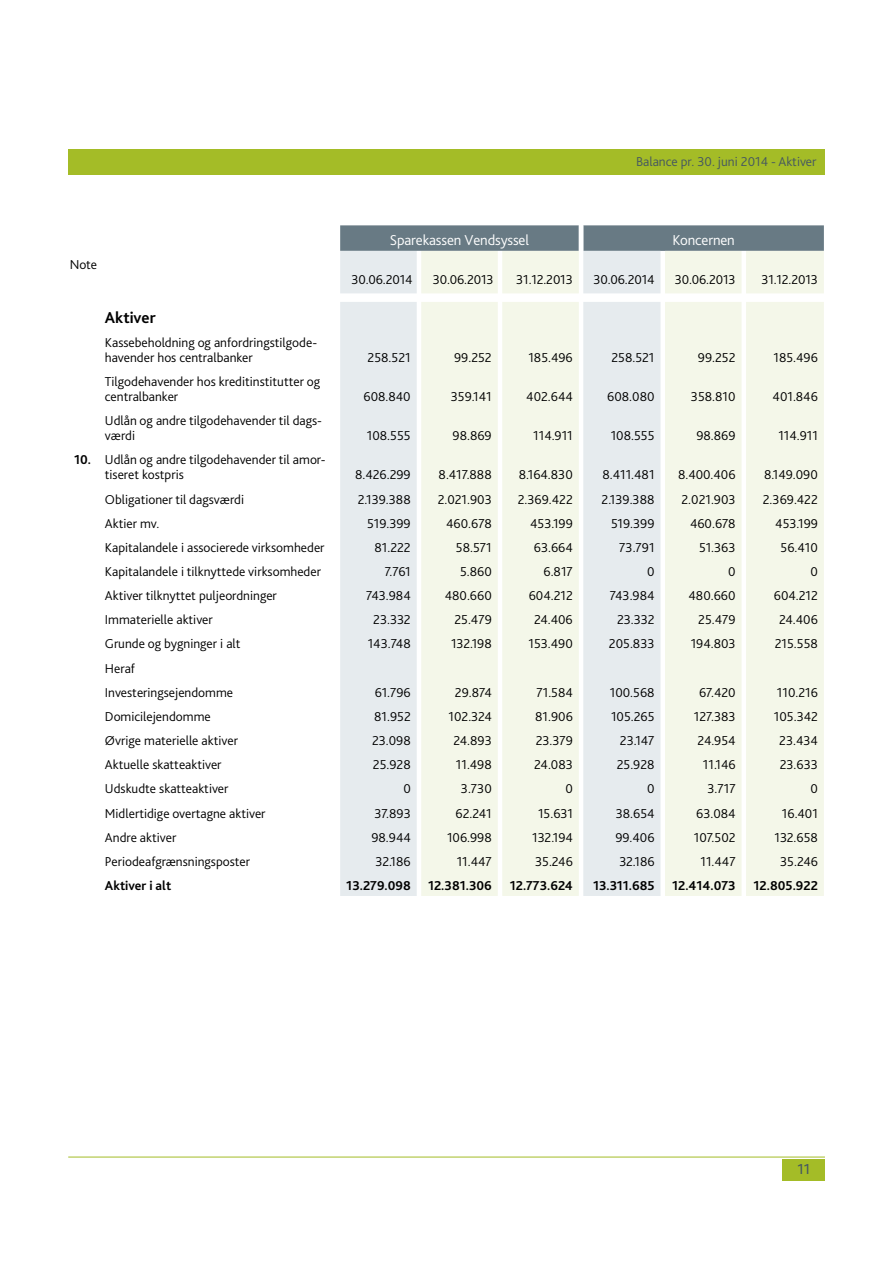
<style>
.page{position:relative;width:893px;height:1263px;background:#fff}
.page>*{position:absolute;margin:0;border:0;box-sizing:border-box;transform-origin:0 0}
.t1{font:700 16.5px "Bliss 2";color:#000}
.t2{font:300 15px "Bliss 2";letter-spacing:-.01em;color:#fff}
.t3{font:15px "Bliss 2";color:#455761}
.t4{font:300 13.5px/15px "Bliss 2";color:#000}
.t5{font:700 13.5px "Bliss 2";color:#000}
.t6{font:300 13.5px "Bliss 2";color:#455761}
.s1{font-weight:700}
</style>
<div class="page">
<div style="left:782px;top:1159px;width:43px;height:21px;background:#a4bc27"></div>
<hr style="left:68px;top:1157px;width:757px;height:1px;background:#a4bc27">
<div style="left:68px;top:149px;width:757px;height:25px;background:#a4bc27"></div>
<svg style="left:746px;top:225px;width:78px;height:26px;background:#6b7d86"></svg>
<svg style="left:340px;top:225px;width:406px;height:26px;background:#6d7e88"></svg>
<div style="left:340px;top:251px;width:77px;height:645px;background:#e6ebee"></div>
<svg style="left:421px;top:251px;width:403px;height:645px;background:#f1f5eb"></svg>
<p class="t6" style="left:636px;top:153px;width:182px">Balance pr. 30. juni 2014 - Aktiver</p>
<p class="t4" style="left:70px;top:257px;width:29px">Note</p>
<p class="t1" style="left:105px;top:307px;width:52px">Aktiver</p>
<p class="t4" style="left:105px;top:335px;width:214px">Kassebeholdning og anfordringstilgode&shy;havender hos centralbanker</p>
<p class="t4" style="left:105px;top:374px;width:217px">Tilgodehavender hos kreditinstitutter og centralbanker</p>
<p class="t4" style="left:105px;top:413px;width:219px">Udlån og andre tilgodehavender til dags&shy;værdi</p>
<p class="t4" style="left:105px;top:452px;width:222px;text-indent:-31px"><span class="s1">10.</span> Udlån og andre tilgodehavender til amor&shy;tiseret kostpris</p>
<p class="t2" style="left:390px;top:231px;width:141px">Sparekassen Vendsyssel</p>
<p class="t2" style="left:672px;top:231px;width:64px">Koncernen</p>
<p class="t4" style="left:351px;top:272px;width:63px">30.06.2014</p>
<p class="t4" style="left:433px;top:272px;width:62px">30.06.2013</p>
<p class="t4" style="left:516px;top:272px;width:58px">31.12.2013</p>
<p class="t4" style="left:593px;top:272px;width:63px">30.06.2014</p>
<p class="t4" style="left:675px;top:272px;width:62px">30.06.2013</p>
<p class="t4" style="left:761px;top:272px;width:58px">31.12.2013</p>
<p class="t4" style="left:368px;top:350px;width:45px">258.521</p>
<p class="t4" style="left:454px;top:350px;width:39px">99.252</p>
<p class="t4" style="left:528px;top:350px;width:46px">185.496</p>
<p class="t4" style="left:611px;top:350px;width:45px">258.521</p>
<p class="t4" style="left:698px;top:350px;width:39px">99.252</p>
<p class="t4" style="left:773px;top:350px;width:46px">185.496</p>
<p class="t4" style="left:363px;top:389px;width:49px">608.840</p>
<p class="t4" style="left:451px;top:389px;width:43px">359.141</p>
<p class="t4" style="left:526px;top:389px;width:48px">402.644</p>
<p class="t4" style="left:607px;top:389px;width:49px">608.080</p>
<p class="t4" style="left:691px;top:389px;width:46px">358.810</p>
<p class="t4" style="left:773px;top:389px;width:47px">401.846</p>
<p class="t4" style="left:367px;top:428px;width:45px">108.555</p>
<p class="t4" style="left:453px;top:428px;width:41px">98.869</p>
<p class="t4" style="left:533px;top:428px;width:41px">114.911</p>
<p class="t4" style="left:611px;top:428px;width:45px">108.555</p>
<p class="t4" style="left:696px;top:428px;width:41px">98.869</p>
<p class="t4" style="left:778px;top:428px;width:41px">114.911</p>
<p class="t4" style="left:355px;top:467px;width:57px">8.426.299</p>
<p class="t4" style="left:439px;top:467px;width:55px">8.417.888</p>
<p class="t4" style="left:519px;top:467px;width:55px">8.164.830</p>
<p class="t4" style="left:602px;top:467px;width:54px">8.411.481</p>
<p class="t4" style="left:678px;top:467px;width:59px">8.400.406</p>
<p class="t4" style="left:764px;top:467px;width:55px">8.149.090</p>
<p class="t4" style="left:105px;top:491px;width:141px">Obligationer til dagsværdi</p>
<p class="t4" style="left:358px;top:491px;width:54px">2.139.388</p>
<p class="t4" style="left:438px;top:491px;width:56px">2.021.903</p>
<p class="t4" style="left:518px;top:491px;width:57px">2.369.422</p>
<p class="t4" style="left:602px;top:491px;width:54px">2.139.388</p>
<p class="t4" style="left:681px;top:491px;width:56px">2.021.903</p>
<p class="t4" style="left:763px;top:491px;width:57px">2.369.422</p>
<p class="t4" style="left:105px;top:515px;width:56px">Aktier mv.</p>
<p class="t4" style="left:367px;top:515px;width:45px">519.399</p>
<p class="t4" style="left:446px;top:515px;width:47px">460.678</p>
<p class="t4" style="left:530px;top:515px;width:44px">453.199</p>
<p class="t4" style="left:611px;top:515px;width:45px">519.399</p>
<p class="t4" style="left:690px;top:515px;width:47px">460.678</p>
<p class="t4" style="left:775px;top:515px;width:44px">453.199</p>
<p class="t4" style="left:105px;top:539px;width:221px">Kapitalandele i associerede virksomheder</p>
<p class="t4" style="left:374px;top:539px;width:38px">81.222</p>
<p class="t4" style="left:456px;top:539px;width:37px">58.571</p>
<p class="t4" style="left:534px;top:539px;width:41px">63.664</p>
<p class="t4" style="left:619px;top:539px;width:37px">73.791</p>
<p class="t4" style="left:699px;top:539px;width:38px">51.363</p>
<p class="t4" style="left:781px;top:539px;width:39px">56.410</p>
<p class="t4" style="left:105px;top:564px;width:218px">Kapitalandele i tilknyttede virksomheder</p>
<p class="t4" style="left:385px;top:564px;width:28px">7.761</p>
<p class="t4" style="left:460px;top:564px;width:33px">5.860</p>
<p class="t4" style="left:543px;top:564px;width:31px">6.817</p>
<p class="t4" style="left:647px;top:564px;width:9px">0</p>
<p class="t4" style="left:728px;top:564px;width:9px">0</p>
<p class="t4" style="left:810px;top:564px;width:9px">0</p>
<p class="t4" style="left:105px;top:588px;width:174px">Aktiver tilknyttet puljeordninger</p>
<p class="t4" style="left:366px;top:588px;width:46px">743.984</p>
<p class="t4" style="left:445px;top:588px;width:49px">480.660</p>
<p class="t4" style="left:529px;top:588px;width:46px">604.212</p>
<p class="t4" style="left:610px;top:588px;width:46px">743.984</p>
<p class="t4" style="left:689px;top:588px;width:49px">480.660</p>
<p class="t4" style="left:774px;top:588px;width:46px">604.212</p>
<p class="t4" style="left:105px;top:612px;width:109px">Immaterielle aktiver</p>
<p class="t4" style="left:373px;top:612px;width:39px">23.332</p>
<p class="t4" style="left:454px;top:612px;width:39px">25.479</p>
<p class="t4" style="left:534px;top:612px;width:40px">24.406</p>
<p class="t4" style="left:617px;top:612px;width:39px">23.332</p>
<p class="t4" style="left:698px;top:612px;width:39px">25.479</p>
<p class="t4" style="left:779px;top:612px;width:40px">24.406</p>
<p class="t4" style="left:105px;top:636px;width:137px">Grunde og bygninger i alt</p>
<p class="t4" style="left:368px;top:636px;width:45px">143.748</p>
<p class="t4" style="left:451px;top:636px;width:42px">132.198</p>
<p class="t4" style="left:528px;top:636px;width:46px">153.490</p>
<p class="t4" style="left:609px;top:636px;width:47px">205.833</p>
<p class="t4" style="left:691px;top:636px;width:46px">194.803</p>
<p class="t4" style="left:775px;top:636px;width:45px">215.558</p>
<p class="t4" style="left:105px;top:656px;width:130px;line-height:24.2px">Heraf<br>Investeringsejendomme</p>
<p class="t4" style="left:375px;top:684px;width:37px">61.796</p>
<p class="t4" style="left:455px;top:684px;width:38px">29.874</p>
<p class="t4" style="left:536px;top:684px;width:38px">71.584</p>
<p class="t4" style="left:610px;top:684px;width:46px">100.568</p>
<p class="t4" style="left:699px;top:684px;width:38px">67.420</p>
<p class="t4" style="left:777px;top:684px;width:42px">110.216</p>
<p class="t4" style="left:105px;top:709px;width:107px">Domicilejendomme</p>
<p class="t4" style="left:374px;top:709px;width:38px">81.952</p>
<p class="t4" style="left:449px;top:709px;width:45px">102.324</p>
<p class="t4" style="left:535px;top:709px;width:39px">81.906</p>
<p class="t4" style="left:611px;top:709px;width:45px">105.265</p>
<p class="t4" style="left:694px;top:709px;width:43px">127.383</p>
<p class="t4" style="left:774px;top:709px;width:46px">105.342</p>
<p class="t4" style="left:105px;top:733px;width:135px">Øvrige materielle aktiver</p>
<p class="t4" style="left:372px;top:733px;width:40px">23.098</p>
<p class="t4" style="left:454px;top:733px;width:40px">24.893</p>
<p class="t4" style="left:536px;top:733px;width:39px">23.379</p>
<p class="t4" style="left:620px;top:733px;width:36px">23.147</p>
<p class="t4" style="left:698px;top:733px;width:40px">24.954</p>
<p class="t4" style="left:779px;top:733px;width:40px">23.434</p>
<p class="t4" style="left:105px;top:757px;width:118px">Aktuelle skatteaktiver</p>
<p class="t4" style="left:373px;top:757px;width:39px">25.928</p>
<p class="t4" style="left:456px;top:757px;width:37px">11.498</p>
<p class="t4" style="left:534px;top:757px;width:40px">24.083</p>
<p class="t4" style="left:617px;top:757px;width:39px">25.928</p>
<p class="t4" style="left:703px;top:757px;width:34px">11.146</p>
<p class="t4" style="left:780px;top:757px;width:40px">23.633</p>
<p class="t4" style="left:105px;top:781px;width:125px">Udskudte skatteaktiver</p>
<p class="t4" style="left:403px;top:781px;width:9px">0</p>
<p class="t4" style="left:461px;top:781px;width:32px">3.730</p>
<p class="t4" style="left:565px;top:781px;width:9px">0</p>
<p class="t4" style="left:647px;top:781px;width:9px">0</p>
<p class="t4" style="left:707px;top:781px;width:30px">3.717</p>
<p class="t4" style="left:810px;top:781px;width:9px">0</p>
<p class="t4" style="left:105px;top:805px;width:162px">Midlertidige overtagne aktiver</p>
<p class="t4" style="left:375px;top:805px;width:38px">37.893</p>
<p class="t4" style="left:456px;top:805px;width:38px">62.241</p>
<p class="t4" style="left:538px;top:805px;width:36px">15.631</p>
<p class="t4" style="left:616px;top:805px;width:40px">38.654</p>
<p class="t4" style="left:696px;top:805px;width:41px">63.084</p>
<p class="t4" style="left:782px;top:805px;width:38px">16.401</p>
<p class="t4" style="left:105px;top:829px;width:73px">Andre aktiver</p>
<p class="t4" style="left:371px;top:829px;width:41px">98.944</p>
<p class="t4" style="left:447px;top:829px;width:46px">106.998</p>
<p class="t4" style="left:532px;top:829px;width:42px">132.194</p>
<p class="t4" style="left:615px;top:829px;width:41px">99.406</p>
<p class="t4" style="left:694px;top:829px;width:43px">107.502</p>
<p class="t4" style="left:774px;top:829px;width:45px">132.658</p>
<p class="t4" style="left:105px;top:853px;width:147px">Periodeafgrænsningsposter</p>
<p class="t4" style="left:375px;top:853px;width:37px">32.186</p>
<p class="t4" style="left:457px;top:853px;width:37px">11.447</p>
<p class="t4" style="left:535px;top:853px;width:39px">35.246</p>
<p class="t4" style="left:619px;top:853px;width:37px">32.186</p>
<p class="t4" style="left:701px;top:853px;width:37px">11.447</p>
<p class="t4" style="left:780px;top:853px;width:39px">35.246</p>
<p class="t5" style="left:105px;top:877px;width:68px">Aktiver i alt</p>
<p class="t5" style="left:346px;top:877px;width:66px">13.279.098</p>
<p class="t5" style="left:428px;top:877px;width:65px">12.381.306</p>
<p class="t5" style="left:510px;top:877px;width:65px">12.773.624</p>
<p class="t5" style="left:593px;top:877px;width:63px">13.311.685</p>
<p class="t5" style="left:672px;top:877px;width:65px">12.414.073</p>
<p class="t5" style="left:754px;top:877px;width:66px">12.805.922</p>
<p class="t3" style="left:797px;top:1159px;width:14px">11</p>
</div>
